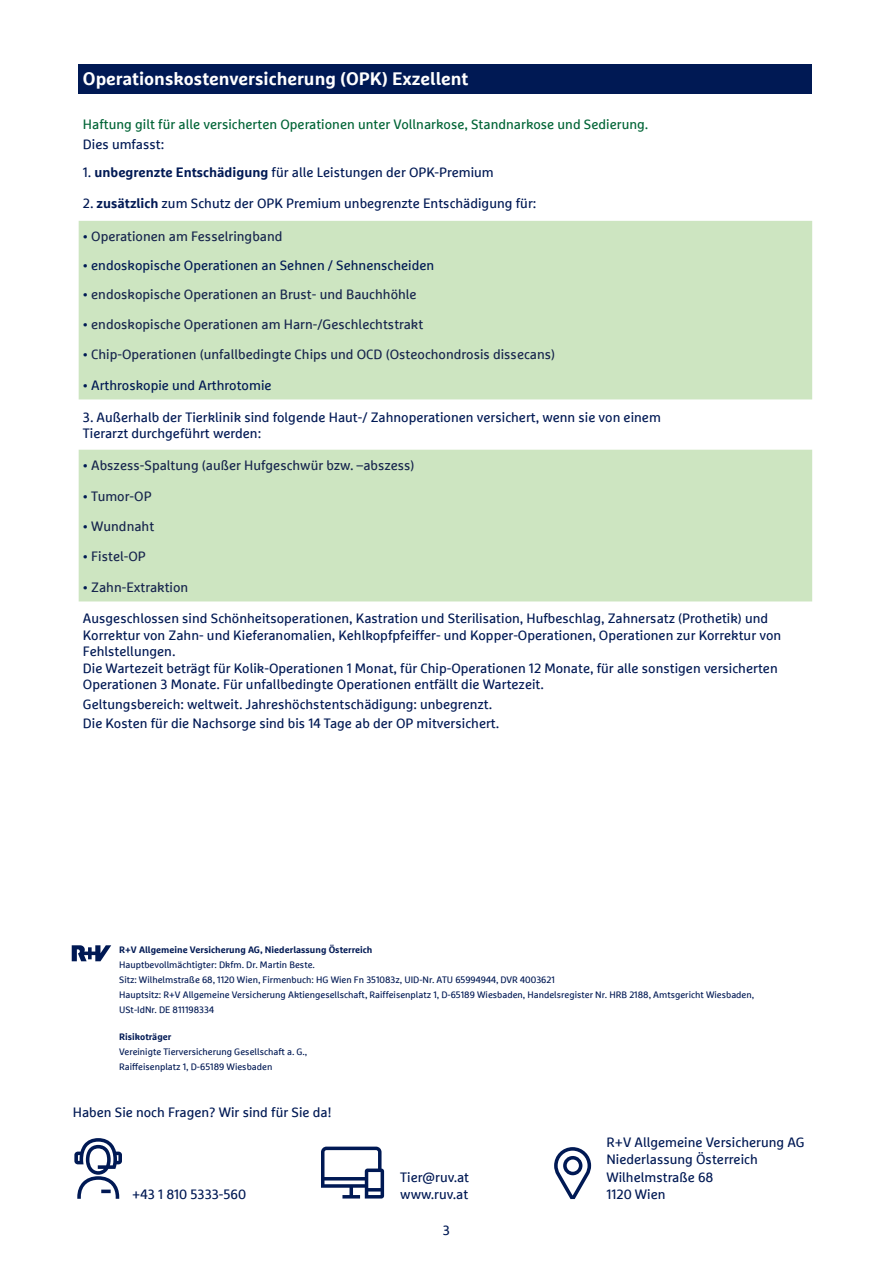
<style>
.page{position:relative;width:893px;height:1263px;background:#fff}
.page>*{position:absolute;margin:0;border:0;box-sizing:border-box;transform-origin:0 0}
.t1{font:700 18px "Marselisfor Ru V";color:#fff}
.t2{font:13.5px/16.5px "Marselisfor Ru V";color:#001954}
.t3{font:13.5px "Marselisfor Ru V";color:#17254d}
.t4{font:13.5px "Marselisfor Ru V";color:#006436}
.t5{font:9.3px/15px "Marselisfor Ru V";color:#001954}
.t6{font:700 9.3px "Marselisfor Ru V";color:#001954}
.s1{font-weight:700}
.s2{color:#001954}
</style>
<div class="page">
<svg style="left:74px;top:1138px;width:48px;height:61px"></svg>
<svg style="left:342px;top:1171px;width:43px;height:28px"></svg>
<svg style="left:321px;top:1146px;width:63px;height:52px"></svg>
<svg style="left:554px;top:1147px;width:37px;height:52px"></svg>
<div style="left:79px;top:64px;width:733px;height:30px;background:#001954"></div>
<svg style="left:79px;top:221px;width:733px;height:380px;background:#d3e8c9"></svg>
<svg style="left:72px;top:945px;width:39px;height:16px"></svg>
<h1 class="t1" style="left:83px;top:67px;width:387px">Operationskostenversicherung (OPK) Exzellent</h1>
<p class="t4" style="left:83px;top:116px;width:567px">Haftung gilt für alle versicherten Operationen unter Vollnarkose, Standnarkose und Sedierung.</p>
<p class="t2" style="left:83px;top:136px;width:83px">Dies umfasst:</p>
<p class="t2" style="left:83px;top:164px;width:412px">1. <span class="s1">unbegrenzte Entschädigung</span> für alle Leistungen der OPK-Premium</p>
<p class="t2" style="left:83px;top:195px;width:455px">2. <span class="s1">zusätzlich</span> zum Schutz der OPK Premium unbegrenzte Entschädigung für:</p>
<p class="t3" style="left:83px;top:228px;width:201px"><span class="s2">•</span> Operationen am Fesselringband</p>
<p class="t2" style="left:83px;top:257px;width:353px">• endoskopische Operationen an Sehnen / Sehnenscheiden</p>
<p class="t3" style="left:83px;top:286px;width:335px"><span class="s2">•</span> endoskopische Operationen an Brust- und Bauchhöhle</p>
<p class="t3" style="left:83px;top:316px;width:342px"><span class="s2">•</span> endoskopische Operationen am Harn-/Geschlechtstrakt</p>
<p class="t3" style="left:83px;top:346px;width:474px"><span class="s2">•</span> Chip-Operationen (unfallbedingte Chips und OCD (Osteochondrosis dissecans)</p>
<p class="t2" style="left:83px;top:376px;width:190px">• Arthroskopie und Arthrotomie</p>
<p class="t2" style="left:83px;top:408px;width:580px">3. Außerhalb der Tierklinik sind folgende Haut-/ Zahnoperationen versichert, wenn sie von einem<br>Tierarzt durchgeführt werden:</p>
<p class="t3" style="left:83px;top:457px;width:333px"><span class="s2">•</span> Abszess-Spaltung (außer Hufgeschwür bzw. –abszess)</p>
<p class="t3" style="left:83px;top:488px;width:70px"><span class="s2">•</span> Tumor-OP</p>
<p class="t3" style="left:83px;top:518px;width:73px"><span class="s2">•</span> Wundnaht</p>
<p class="t3" style="left:83px;top:548px;width:65px"><span class="s2">•</span> Fistel-OP</p>
<p class="t3" style="left:83px;top:579px;width:107px"><span class="s2">•</span> Zahn-Extraktion</p>
<p class="t2" style="left:83px;top:610px;width:700px">Ausgeschlossen sind Schönheitsoperationen, Kastration und Sterilisation, Hufbeschlag, Zahnersatz (Prothetik) und Korrektur von Zahn- und Kieferanomalien, Kehlkopfpfeiffer- und Kopper-Operationen, Operationen zur Korrektur von Fehlstellungen.<br>Die Wartezeit beträgt für Kolik-Operationen 1 Monat, für Chip-Operationen 12 Monate, für alle sonstigen versicherten Operationen 3 Monate. Für unfallbedingte Operationen entfällt die Wartezeit.</p>
<p class="t2" style="left:83px;top:694px;width:418px;line-height:19.5px">Geltungsbereich: weltweit. Jahreshöchstentschädigung: unbegrenzt.<br>Die Kosten für die Nachsorge sind bis 14 Tage ab der OP mitversichert.</p>
<p class="t6" style="left:119px;top:943px;width:255px">R+V Allgemeine Versicherung AG, Niederlassung Österreich</p>
<p class="t5" style="left:119px;top:957px;width:636px">Hauptbevollmächtigter: Dkfm. Dr. Martin Beste.<br>Sitz: Wilhelmstraße 68, 1120 Wien, Firmenbuch: HG Wien Fn 351083z, UID-Nr. ATU 65994944, DVR 4003621<br>Hauptsitz: R+V Allgemeine Versicherung Aktiengesellschaft, Raiffeisenplatz 1, D-65189 Wiesbaden, Handelsregister Nr. HRB 2188, Amtsgericht Wiesbaden, USt-IdNr. DE 811198334</p>
<p class="t6" style="left:119px;top:1031px;width:54px">Risikoträger</p>
<p class="t5" style="left:119px;top:1044px;width:190px">Vereinigte Tierversicherung Gesellschaft a. G.,<br>Raiffeisenplatz 1, D-65189 Wiesbaden</p>
<p class="t2" style="left:73px;top:1104px;width:260px">Haben Sie noch Fragen? Wir sind für Sie da!</p>
<p class="t2" style="left:132px;top:1186px;width:115px">+43 1 810 5333-560</p>
<p class="t2" style="left:400px;top:1168px;width:70px;line-height:17.5px">Tier@ruv.at www.ruv.at</p>
<p class="t2" style="left:443px;top:1222px;width:9px">3</p>
<p class="t2" style="left:606px;top:1133px;width:200px;line-height:17.5px">R+V Allgemeine Versicherung AG<br>Niederlassung Österreich<br>Wilhelmstraße 68<br>1120 Wien</p>
</div>
